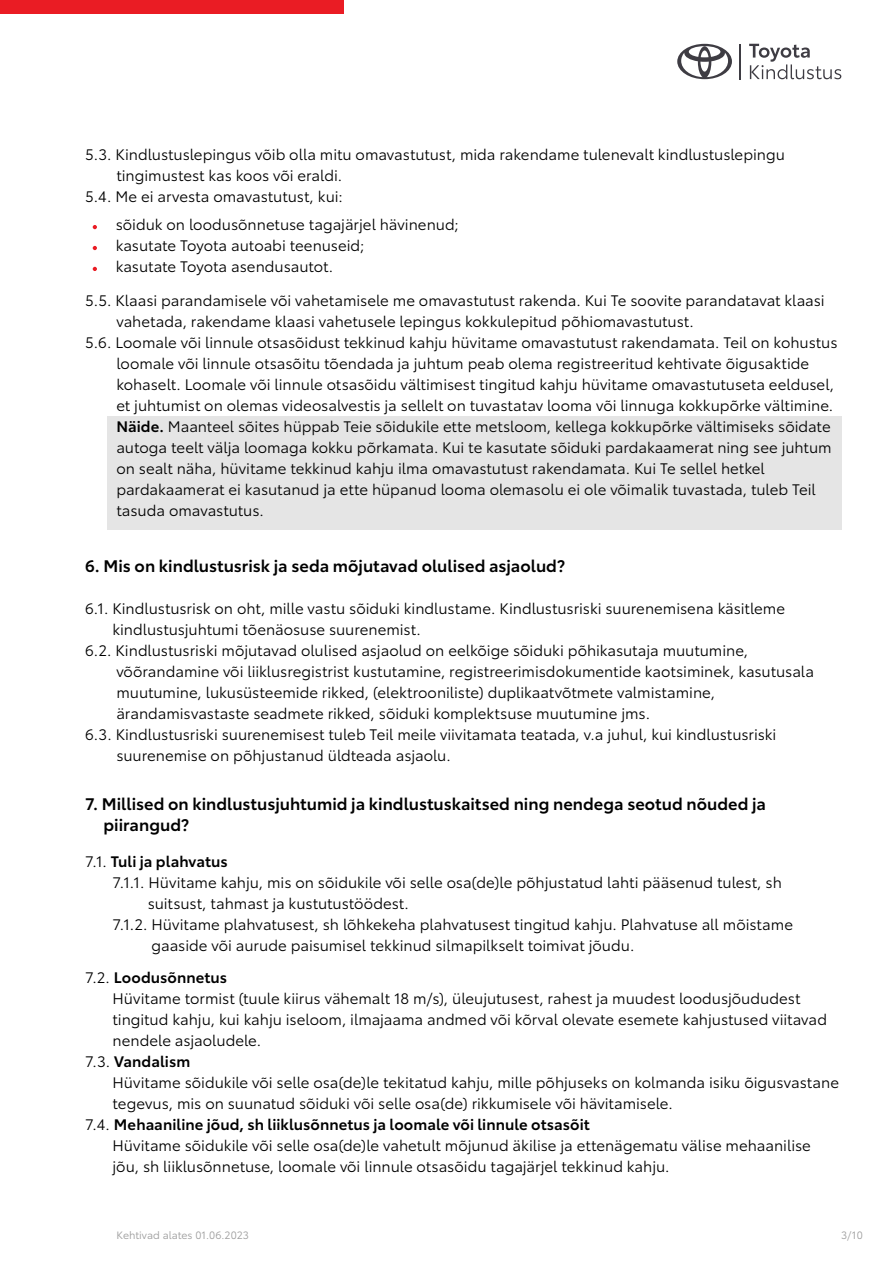
<style>
.page{position:relative;width:893px;height:1263px;background:#fff}
.page>*{position:absolute;margin:0;border:0;box-sizing:border-box;transform-origin:0 0}
.t1{font:600 16.5px/21px "Toyota Type";color:#000}
.t2{font:15px/21px "Toyota Type";letter-spacing:-.005em;color:#000}
.t3{font:600 15px "Toyota Type";letter-spacing:.005em;color:#000}
.t4{font:10.5px "Toyota Type";color:#9b9b9b}
.s1{font-weight:600}
.s2{font-weight:400}
</style>
<div class="page">
<div style="left:107px;top:416px;width:734px;height:114px;background:#e5e5e5"></div>
<div style="left:0;top:0;width:343px;height:13px;background:#ea1c24"></div>
<hr style="left:740px;top:44px;width:1px;height:35px;background:#3e3c43">
<svg style="left:677px;top:44px;width:55px;height:35px"></svg>
<svg style="left:749px;top:44px;width:92px;height:35px"></svg>
<svg style="left:93px;top:225px;width:4px;height:4px"></svg>
<svg style="left:93px;top:246px;width:4px;height:4px"></svg>
<svg style="left:93px;top:267px;width:4px;height:4px"></svg>
<p class="t2" style="left:85px;top:143px;width:701px">5.3. Kindlustuslepingus võib olla mitu omavastutust, mida rakendame tulenevalt kindlustuslepingu</p>
<p class="t2" style="left:116px;top:164px;width:227px">tingimustest kas koos või eraldi.</p>
<p class="t2" style="left:85px;top:185px;width:259px">5.4. Me ei arvesta omavastutust, kui:</p>
<p class="t2" style="left:116px;top:213px;width:345px">sõiduk on loodusõnnetuse tagajärjel hävinenud; kasutate Toyota autoabi teenuseid;<br>kasutate Toyota asendusautot.</p>
<p class="t2" style="left:85px;top:289px;width:741px">5.5. Klaasi parandamisele või vahetamisele me omavastutust rakenda. Kui Te soovite parandatavat klaasi</p>
<p class="t2" style="left:116px;top:310px;width:579px">vahetada, rakendame klaasi vahetusele lepingus kokkulepitud põhiomavastutust.</p>
<p class="t2" style="left:85px;top:331px;width:754px">5.6. Loomale või linnule otsasõidust tekkinud kahju hüvitame omavastutust rakendamata. Teil on kohustus</p>
<p class="t2" style="left:116px;top:352px;width:694px">loomale või linnule otsasõitu tõendada ja juhtum peab olema registreeritud kehtivate õigusaktide</p>
<p class="t2" style="left:116px;top:373px;width:719px">kohaselt. Loomale või linnule otsasõidu vältimisest tingitud kahju hüvitame omavastutuseta eeldusel,</p>
<p class="t2" style="left:116px;top:394px;width:718px">et juhtumist on olemas videosalvestis ja sellelt on tuvastatav looma või linnuga kokkupõrke vältimine.</p>
<p class="t2" style="left:116px;top:415px;width:716px"><span class="s1">Näide.</span> Maanteel sõites hüppab Teie sõidukile ette metsloom, kellega kokkupõrke vältimiseks sõidate</p>
<p class="t2" style="left:116px;top:436px;width:717px">autoga teelt välja loomaga kokku põrkamata. Kui te kasutate sõiduki pardakaamerat ning see juhtum</p>
<p class="t2" style="left:116px;top:457px;width:650px">on sealt näha, hüvitame tekkinud kahju ilma omavastutust rakendamata. Kui Te sellel hetkel</p>
<p class="t2" style="left:116px;top:478px;width:701px">pardakaamerat ei kasutanud ja ette hüpanud looma olemasolu ei ole võimalik tuvastada, tuleb Teil</p>
<p class="t2" style="left:116px;top:499px;width:149px">tasuda omavastutus.</p>
<p class="t1" style="left:85px;top:554px;width:482px">6. Mis on kindlustusrisk ja seda mõjutavad olulised asjaolud?</p>
<p class="t2" style="left:85px;top:597px;width:702px">6.1. Kindlustusrisk on oht, mille vastu sõiduki kindlustame. Kindlustusriski suurenemisena käsitleme</p>
<p class="t2" style="left:112px;top:618px;width:310px">kindlustusjuhtumi tõenäosuse suurenemist.</p>
<p class="t2" style="left:85px;top:639px;width:665px">6.2. Kindlustusriski mõjutavad olulised asjaolud on eelkõige sõiduki põhikasutaja muutumine,</p>
<p class="t2" style="left:116px;top:660px;width:699px">võõrandamine või liiklusregistrist kustutamine, registreerimisdokumentide kaotsiminek, kasutusala</p>
<p class="t2" style="left:116px;top:681px;width:600px">muutumine, lukusüsteemide rikked, (elektrooniliste) duplikaatvõtmete valmistamine,</p>
<p class="t2" style="left:116px;top:702px;width:535px">ärandamisvastaste seadmete rikked, sõiduki komplektsuse muutumine jms.</p>
<p class="t2" style="left:85px;top:723px;width:693px">6.3. Kindlustusriski suurenemisest tuleb Teil meile viivitamata teatada, v.a juhul, kui kindlustusriski</p>
<p class="t2" style="left:116px;top:744px;width:336px">suurenemise on põhjustanud üldteada asjaolu.</p>
<p class="t1" style="left:104px;top:792px;width:664px;text-indent:-18px">7. Millised on kindlustusjuhtumid ja kindlustuskaitsed ning nendega seotud nõuded ja piirangud?</p>
<p class="t3" style="left:85px;top:850px;width:144px"><span class="s2">7.1.</span> Tuli ja plahvatus</p>
<p class="t2" style="left:112px;top:871px;width:671px">7.1.1. Hüvitame kahju, mis on sõidukile või selle osa(de)le põhjustatud lahti pääsenud tulest, sh</p>
<p class="t2" style="left:148px;top:892px;width:263px">suitsust, tahmast ja kustutustöödest.</p>
<p class="t2" style="left:112px;top:913px;width:682px">7.1.2. Hüvitame plahvatusest, sh lõhkekeha plahvatusest tingitud kahju. Plahvatuse all mõistame</p>
<p class="t2" style="left:152px;top:934px;width:484px">gaaside või aurude paisumisel tekkinud silmapilkselt toimivat jõudu.</p>
<p class="t3" style="left:85px;top:966px;width:144px"><span class="s2">7.2.</span> Loodusõnnetus</p>
<p class="t2" style="left:112px;top:987px;width:689px">Hüvitame tormist (tuule kiirus vähemalt 18 m/s), üleujutusest, rahest ja muudest loodusjõududest</p>
<p class="t2" style="left:112px;top:1008px;width:716px">tingitud kahju, kui kahju iseloom, ilmajaama andmed või kõrval olevate esemete kahjustused viitavad</p>
<p class="t2" style="left:112px;top:1029px;width:150px">nendele asjaoludele.</p>
<p class="t3" style="left:85px;top:1050px;width:107px"><span class="s2">7.3.</span> Vandalism</p>
<p class="t2" style="left:112px;top:1071px;width:728px">Hüvitame sõidukile või selle osa(de)le tekitatud kahju, mille põhjuseks on kolmanda isiku õigusvastane</p>
<p class="t2" style="left:112px;top:1092px;width:562px">tegevus, mis on suunatud sõiduki või selle osa(de) rikkumisele või hävitamisele.</p>
<p class="t3" style="left:85px;top:1113px;width:506px"><span class="s2">7.4.</span> Mehaaniline jõud, sh liiklusõnnetus ja loomale või linnule otsasõit</p>
<p class="t2" style="left:112px;top:1134px;width:700px">Hüvitame sõidukile või selle osa(de)le vahetult mõjunud äkilise ja ettenägematu välise mehaanilise</p>
<p class="t2" style="left:112px;top:1155px;width:559px">jõu, sh liiklusõnnetuse, loomale või linnule otsasõidu tagajärjel tekkinud kahju.</p>
<p class="t4" style="left:117px;top:1227px;width:134px">Kehtivad alates 01.06.2023</p>
<p class="t4" style="left:841px;top:1227px;width:23px">3/10</p>
</div>
